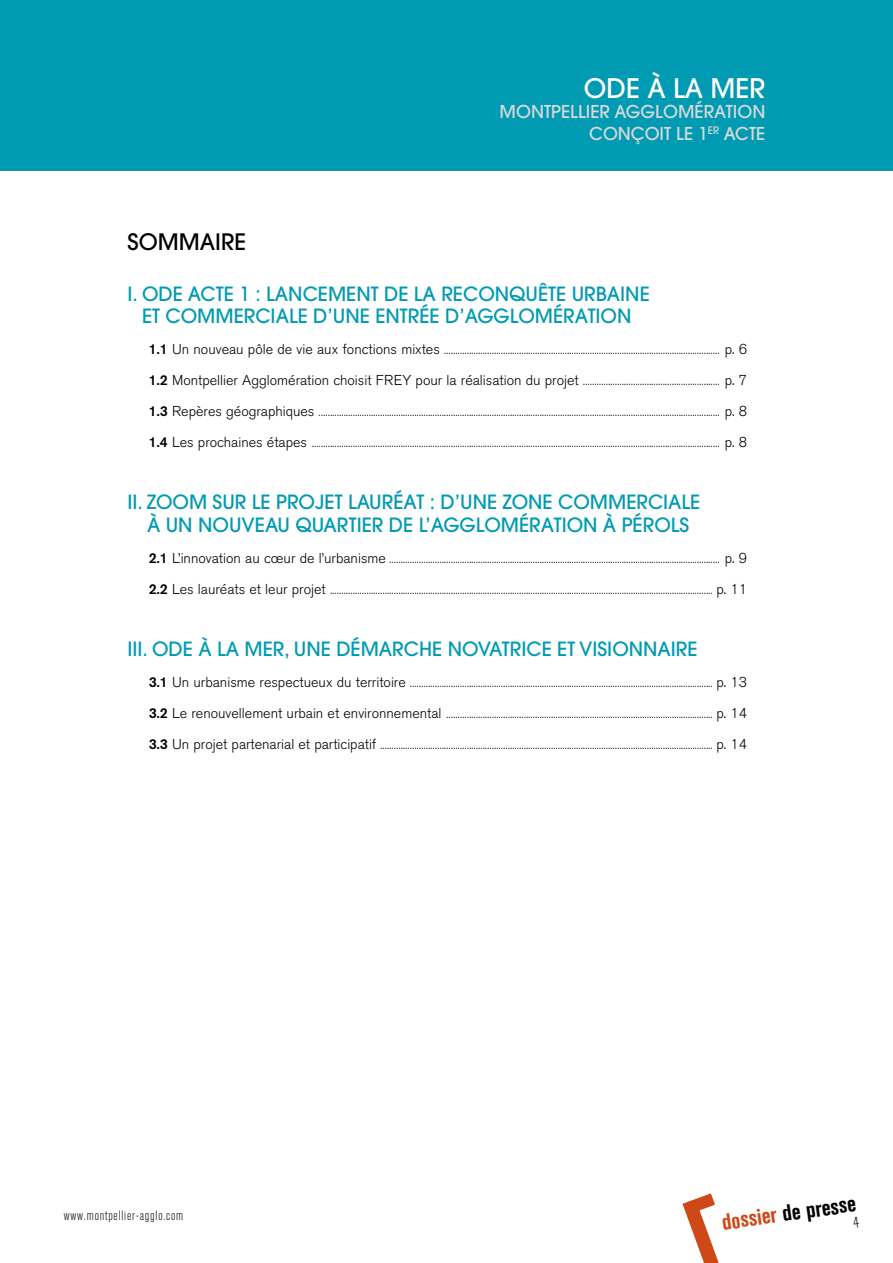
<style>
.page{position:relative;width:893px;height:1263px;background:#fff}
.page>*{position:absolute;margin:0;border:0;box-sizing:border-box;transform-origin:0 0}
.t1{font:500 26.7px "Avant Garde";color:#fff}
.t2{font:700 condensed 22.5px "Akzidenz Grotesk BE";color:#000}
.t3{font:500 22.5px "Avant Garde";color:#000}
.t4{font:500 19.5px/22.5px "Avant Garde";color:#009ab2;text-align:center}
.t5{font:500 17.7px/21.6px "Avant Garde";color:#dadada;text-align:right}
.t6{font:300 14.25px "Akzidenz Grotesk BE";color:#000}
.t7{font:300 condensed 13.5px "Akzidenz Grotesk BE";letter-spacing:.06em;color:#000}
.t8{font:300 10.5px "Akzidenz Grotesk BE";color:#000}
.s1{font-weight:500;font-size:14.25px}
.s2{font-size:14.25px}
.s3{font-weight:500}
.s4{font-size:10.5px}
.s5{color:#ce4917}
</style>
<div class="page">
<div style="left:0;top:0;width:893px;height:170px;background:#009ab2"></div>
<svg style="left:682px;top:1193px;width:37px;height:70px"></svg>
<h2 class="t3" style="left:128px;top:227px;width:120px">SOMMAIRE</h2>
<h1 class="t1" style="left:584px;top:72px;width:183px">ODE À LA MER</h1>
<h3 class="t5" style="left:500px;top:101px;width:267px">MONTPELLIER AGGLOMÉRATION<br>CONÇOIT LE 1<sup>ER</sup> ACTE</h3>
<h3 class="t4" style="left:128px;top:283px;width:524px">I. ODE ACTE 1 : LANCEMENT DE LA RECONQUÊTE URBAINE<br>ET COMMERCIALE D’UNE ENTRÉE D’AGGLOMÉRATION</h3>
<p class="t8" style="left:149px;top:345px;width:600px"><span class="s1">1.1</span> <span class="s2">Un nouveau pôle de vie aux fonctions mixtes</span> ......................................................................................................................... <span class="s2">p. 6</span></p>
<h3 class="t6" style="left:149px;top:372px;width:600px"><span class="s3">1.2</span> Montpellier Agglomération choisit FREY pour la réalisation du projet <span class="s4">............................................................</span> p. 7</h3>
<p class="t8" style="left:149px;top:407px;width:600px"><span class="s1">1.3</span> <span class="s2">Repères géographiques</span> ................................................................................................................................................................................ <span class="s2">p. 8</span></p>
<p class="t8" style="left:149px;top:438px;width:600px"><span class="s1">1.4</span> <span class="s2">Les prochaines étapes</span> ................................................................................................................................................................................... <span class="s2">p. 8</span></p>
<h3 class="t4" style="left:128px;top:491px;width:574px">II. ZOOM SUR LE PROJET LAURÉAT : D’UNE ZONE COMMERCIALE<br>À UN NOUVEAU QUARTIER DE L’AGGLOMÉRATION À PÉROLS</h3>
<p class="t8" style="left:149px;top:553px;width:600px"><span class="s1">2.1</span> <span class="s2">L’innovation au cœur de l’urbanisme</span> ................................................................................................................................................. <span class="s2">p. 9</span></p>
<p class="t8" style="left:149px;top:584px;width:600px"><span class="s1">2.2</span> <span class="s2">Les lauréats et leur projet</span> ........................................................................................................................................................................ <span class="s2">p. 11</span></p>
<h3 class="t4" style="left:128px;top:638px;width:572px">III. ODE À LA MER, UNE DÉMARCHE NOVATRICE ET VISIONNAIRE</h3>
<p class="t8" style="left:149px;top:677px;width:600px"><span class="s1">3.1</span> <span class="s2">Un urbanisme respectueux du territoire</span> ..................................................................................................................................... <span class="s2">p. 13</span></p>
<p class="t8" style="left:149px;top:708px;width:600px"><span class="s1">3.2</span> <span class="s2">Le renouvellement urbain et environnemental</span> ..................................................................................................................... <span class="s2">p. 14</span></p>
<p class="t8" style="left:149px;top:739px;width:600px"><span class="s1">3.3</span> <span class="s2">Un projet partenarial et participatif</span> .................................................................................................................................................. <span class="s2">p. 14</span></p>
<p class="t7" style="left:64px;top:1208px;width:121px">www.montpellier-agglo.com</p>
<h2 class="t2" style="left:720px;top:1209px;width:137px;rotate:-8deg"><span class="s5">dossier</span> de presse</h2>
</div>
